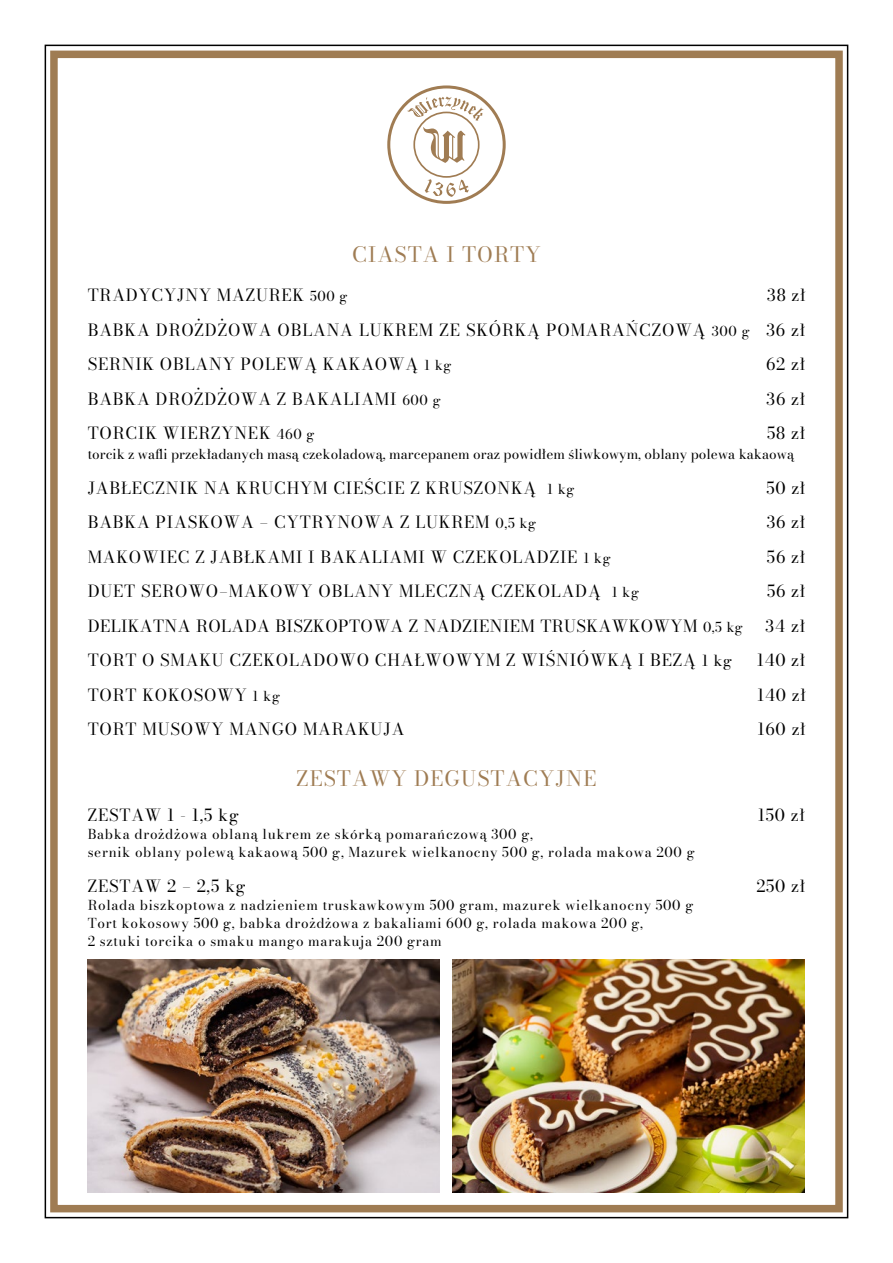
<style>
.page{position:relative;width:893px;height:1263px;background:#fff}
.page>*{position:absolute;margin:0;border:0;box-sizing:border-box;transform-origin:0 0}
.t1{font:21px "Bodoni Moda";letter-spacing:.05em;color:#9f7c53}
.t2{font:16.5px/34.5px "Bodoni Moda";letter-spacing:.05em;color:#000;text-align:justify}
.t3{font:16.5px "Bodoni Moda";letter-spacing:.025em;color:#000}
.t4{font:13.5px/18px "Bodoni Moda";letter-spacing:.05em;color:#000}
.t5{font:13.5px "Bodoni Moda";color:#000}
.s1{font-size:13.5px}
.s2{font-size:15px}
</style>
<div class="page">
<div style="left:50px;top:51px;width:793px;height:1161px;border:8px solid #9f7c53"></div>
<svg style="left:387px;top:85px;width:119px;height:119px"></svg>
<img style="left:88px;top:960px;width:351px;height:232px">
<img style="left:453px;top:960px;width:352px;height:232px">
<p class="t1" style="left:352px;top:240px;width:190px">CIASTA I TORTY</p>
<p class="t2" style="left:88px;top:278px;width:261px">TRADYCYJNY MAZUREK <span class="s1">500 g</span></p>
<p class="t2" style="left:88px;top:278px;width:719px;text-indent:679px">38 zł BABKA DROŻDŻOWA OBLANA LUKREM ZE SKÓRKĄ POMARAŃCZOWĄ <span class="s1">300 g</span> 36 zł SERNIK OBLANY POLEWĄ KAKAOWĄ <span class="s1">1 kg</span></p>
<p class="t2" style="left:766px;top:347px;width:41px">62 zł</p>
<p class="t2" style="left:88px;top:382px;width:355px">BABKA DROŻDŻOWA Z BAKALIAMI <span class="s1">600 g</span></p>
<p class="t2" style="left:767px;top:382px;width:40px">36 zł</p>
<p class="t2" style="left:88px;top:416px;width:228px">TORCIK WIERZYNEK <span class="s1">460 g</span></p>
<p class="t2" style="left:767px;top:416px;width:39px">58 zł</p>
<p class="t5" style="left:88px;top:445px;width:708px">torcik z wafli przekładanych masą czekoladową, marcepanem oraz powidłem śliwkowym, oblany polewa kakaową</p>
<p class="t2" style="left:88px;top:470px;width:488px">JABŁECZNIK NA KRUCHYM CIEŚCIE Z KRUSZONKĄ <span class="s1">1 kg</span></p>
<p class="t2" style="left:766px;top:470px;width:41px">50 zł</p>
<p class="t2" style="left:88px;top:505px;width:450px">BABKA PIASKOWA – CYTRYNOWA Z LUKREM <span class="s1">0,5 kg</span></p>
<p class="t2" style="left:767px;top:505px;width:40px">36 zł</p>
<p class="t2" style="left:88px;top:539px;width:525px">MAKOWIEC Z JABŁKAMI I BAKALIAMI W CZEKOLADZIE <span class="s1">1 kg</span></p>
<p class="t2" style="left:767px;top:539px;width:40px">56 zł</p>
<p class="t2" style="left:88px;top:574px;width:553px">DUET SEROWO–MAKOWY OBLANY MLECZNĄ CZEKOLADĄ <span class="s1">1 kg</span></p>
<p class="t2" style="left:767px;top:574px;width:40px">56 zł</p>
<p class="t3" style="left:88px;top:614px;width:657px">DELIKATNA ROLADA BISZKOPTOWA Z NADZIENIEM TRUSKAWKOWYM <span class="s1">0,5 kg</span></p>
<p class="t2" style="left:766px;top:608px;width:41px">34 zł</p>
<p class="t2" style="left:88px;top:643px;width:646px">TORT O SMAKU CZEKOLADOWO CHAŁWOWYM Z WIŚNIÓWKĄ I BEZĄ <span class="s2">1 kg</span></p>
<p class="t2" style="left:757px;top:643px;width:50px">140 zł</p>
<p class="t2" style="left:88px;top:677px;width:194px">TORT KOKOSOWY <span class="s1">1 kg</span></p>
<p class="t2" style="left:757px;top:677px;width:50px">140 zł</p>
<p class="t2" style="left:88px;top:712px;width:318px">TORT MUSOWY MANGO MARAKUJA</p>
<p class="t2" style="left:757px;top:712px;width:50px">160 zł</p>
<p class="t1" style="left:297px;top:764px;width:301px">ZESTAWY DEGUSTACYJNE</p>
<p class="t2" style="left:88px;top:798px;width:153px">ZESTAW 1 - 1,5 kg</p>
<p class="t2" style="left:758px;top:798px;width:49px">150 zł</p>
<p class="t4" style="left:88px;top:825px;width:608px">Babka drożdżowa oblaną lukrem ze skórką pomarańczową 300 g,<br>sernik oblany polewą kakaową 500 g, Mazurek wielkanocny 500 g, rolada makowa 200 g</p>
<p class="t2" style="left:88px;top:868px;width:159px">ZESTAW 2 – 2,5 kg</p>
<p class="t2" style="left:756px;top:868px;width:50px">250 zł</p>
<p class="t4" style="left:88px;top:896px;width:607px">Rolada biszkoptowa z nadzieniem truskawkowym 500 gram, mazurek wielkanocny 500 g<br>Tort kokosowy 500 g, babka drożdżowa z bakaliami 600 g, rolada makowa 200 g,<br>2 sztuki torcika o smaku mango marakuja 200 gram</p>
</div>
